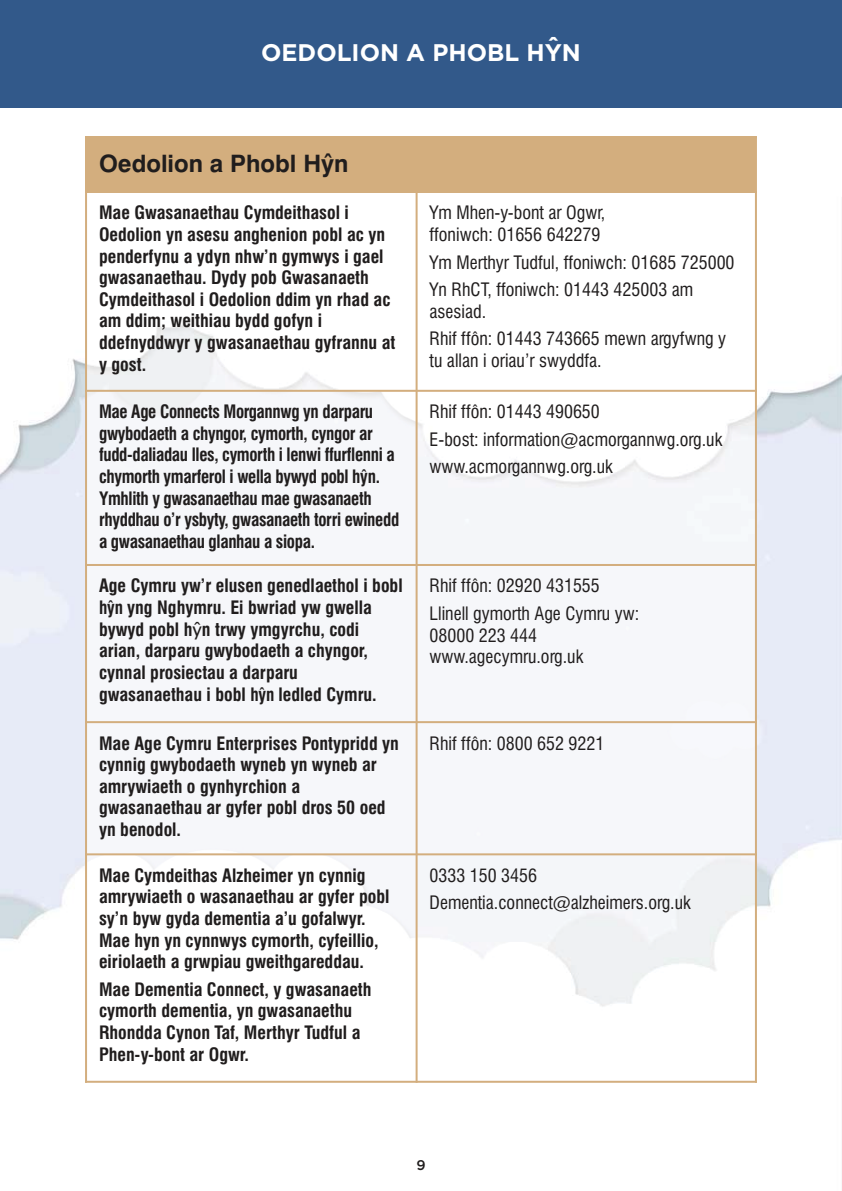
<style>
.page{position:relative;width:842px;height:1191px;background:#fff}
.page>*{position:absolute;margin:0;border:0;box-sizing:border-box;transform-origin:0 0}
.t1{font:700 24px "Gotham";color:#fff}
.t2{font:700 24px "Swiss 721 BT";color:#201d1d}
.t3{font:700 condensed 18px/21.6px "Swiss 721 BT";color:#201d1d}
.t4{font:condensed 18px/27.6px "Swiss 721 BT";color:#201d1d}
.t5{font:700 condensed 18px/21.6px "Swiss 721 BT";letter-spacing:-.02em;color:#201d1d;scale:.95 1}
.t6{font:500 14px "Gotham";color:#201d1d}
.s1{font-family:"Lucida Grande";font-weight:400;font-stretch:normal}
</style>
<div class="page">
<img style="left:0;top:107px;width:842px;height:976px">
<div style="left:0;top:0;width:842px;height:107px;background:#32598a"></div>
<div style="left:85px;top:136px;width:671px;height:56px;background:#d3ae7e"></div>
<img style="left:87px;top:193px;width:329px;height:197px">
<img style="left:418px;top:193px;width:337px;height:197px">
<div style="left:87px;top:392px;width:329px;height:172px;background:#f6f7fa"></div>
<img style="left:418px;top:392px;width:337px;height:172px">
<div style="left:87px;top:566px;width:329px;height:155px;background:#f6f7fa"></div>
<div style="left:418px;top:566px;width:337px;height:155px;background:#f6f7fa"></div>
<div style="left:87px;top:723px;width:329px;height:130px;background:#f6f7fa"></div>
<div style="left:418px;top:723px;width:337px;height:130px;background:#f6f7fa"></div>
<img style="left:87px;top:855px;width:329px;height:225px">
<img style="left:418px;top:855px;width:337px;height:225px">
<hr style="left:85px;top:136px;width:2px;height:946px;background:#d3ae7e">
<hr style="left:416px;top:191px;width:2px;height:891px;background:#d3ae7e">
<hr style="left:755px;top:136px;width:2px;height:946px;background:#d3ae7e">
<hr style="left:85px;top:191px;width:672px;height:2px;background:#d3ae7e">
<hr style="left:85px;top:390px;width:672px;height:2px;background:#d3ae7e">
<hr style="left:85px;top:564px;width:672px;height:2px;background:#d3ae7e">
<hr style="left:85px;top:721px;width:672px;height:2px;background:#d3ae7e">
<hr style="left:85px;top:853px;width:672px;height:2px;background:#d3ae7e">
<hr style="left:85px;top:1080px;width:672px;height:2px;background:#d3ae7e">
<h1 class="t1" style="left:261px;top:44px;width:321px">OEDOLION A PHOBL HYˆN</h1>
<h1 class="t2" style="left:99px;top:154px;width:251px">Oedolion a Phobl Hyˆn</h1>
<p class="t3" style="left:99px;top:203px;width:298px">Mae Gwasanaethau Cymdeithasol i<br>Oedolion yn asesu anghenion pobl ac yn penderfynu a ydyn nhw’n gymwys i gael gwasanaethau. Dydy pob Gwasanaeth<br>Cymdeithasol i Oedolion ddim yn rhad ac am ddim; weithiau bydd gofyn i ddefnyddwyr y gwasanaethau gyfrannu at y gost.</p>
<p class="t4" style="left:430px;top:203px;width:177px;line-height:21.6px">Ym Mhen-y-bont ar Ogwr, ffoniwch: 01656 642279</p>
<p class="t4" style="left:430px;top:250px;width:306px">Ym Merthyr Tudful, ffoniwch: 01685 725000<br>Yn RhCT, ffoniwch: 01443 425003 am</p>
<p class="t4" style="left:430px;top:299px;width:298px">asesiad.<br>Rhif ffôn: 01443 743665 mewn argyfwng y</p>
<p class="t4" style="left:430px;top:348px;width:173px">tu allan i oriau’r swyddfa.</p>
<p class="t5" style="left:99px;top:402px;width:318px">Mae Age Connects Morgannwg yn darparu gwybodaeth a chyngor, cymorth, cyngor ar fudd-daliadau lles, cymorth i lenwi ffurflenni a chymorth ymarferol i wella bywyd pobl hyˆn.<br>Ymhlith y gwasanaethau mae gwasanaeth rhyddhau o’r ysbyty, gwasanaeth torri ewinedd a gwasanaethau glanhau a siopa.</p>
<p class="t4" style="left:430px;top:399px;width:294px">Rhif ffôn: 01443 490650<br>E-bost: information@acmorgannwg.org.uk www.acmorgannwg.org.uk</p>
<p class="t3" style="left:99px;top:576px;width:305px">Age Cymru yw’r elusen genedlaethol i bobl hyˆn yng Nghymru. Ei bwriad yw gwella bywyd pobl h<span class="s1">ŷ</span>n trwy ymgyrchu, codi arian, darparu gwybodaeth a chyngor, cynnal prosiectau a darparu gwasanaethau i bobl hyˆn ledled Cymru.</p>
<p class="t4" style="left:430px;top:573px;width:211px">Rhif ffôn: 02920 431555<br>Llinell gymorth Age Cymru yw:</p>
<p class="t4" style="left:430px;top:625px;width:155px;line-height:21.6px">08000 223 444 www.agecymru.org.uk</p>
<p class="t3" style="left:99px;top:733px;width:301px">Mae Age Cymru Enterprises Pontypridd yn cynnig gwybodaeth wyneb yn wyneb ar amrywiaeth o gynhyrchion a gwasanaethau ar gyfer pobl dros 50 oed yn benodol.</p>
<p class="t4" style="left:430px;top:730px;width:176px">Rhif ffôn: 0800 652 9221</p>
<p class="t3" style="left:99px;top:866px;width:292px">Mae Cymdeithas Alzheimer yn cynnig amrywiaeth o wasanaethau ar gyfer pobl sy’n byw gyda dementia a’u gofalwyr.<br>Mae hyn yn cynnwys cymorth, cyfeillio, eiriolaeth a grwpiau gweithgareddau.</p>
<p class="t3" style="left:99px;top:980px;width:274px">Mae Dementia Connect, y gwasanaeth cymorth dementia, yn gwasanaethu<br>Rhondda Cynon Taf, Merthyr Tudful a<br>Phen-y-bont ar Ogwr.</p>
<p class="t4" style="left:430px;top:863px;width:263px">0333 150 3456<br>Dementia.connect@alzheimers.org.uk</p>
<p class="t6" style="left:416px;top:1156px;width:11px">9</p>
</div>
